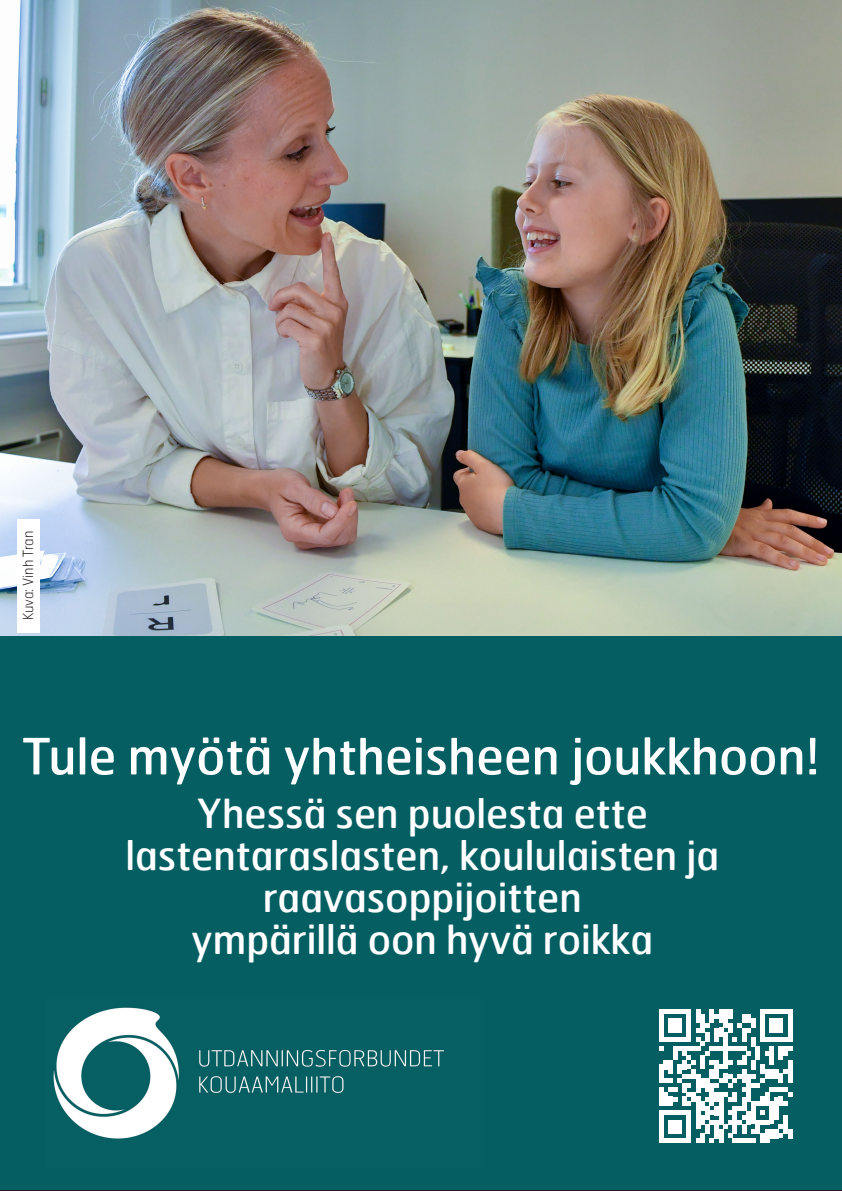
<style>
.page{position:relative;width:842px;height:1191px;background:#fff}
.page>*{position:absolute;margin:0;border:0;box-sizing:border-box;transform-origin:0 0}
.t1{font:50px "Hermes";color:#fff}
.t2{font:40px/42px "Hermes";color:#fff;text-align:center}
.t3{font:100 14px "Hermes";color:#231f20}
</style>
<div class="page">
<div style="left:0;top:635px;width:842px;height:556px;background:#055f62"></div>
<svg style="left:659px;top:1009px;width:133px;height:133px"></svg>
<img style="left:47px;top:998px;width:439px;height:170px">
<img style="left:0;top:0;width:842px;height:635px">
<div style="left:17px;top:519px;width:23px;height:113px;background:#fff"></div>
<p class="t3" style="left:19px;top:620px;width:91px;rotate:-90deg">Kuva: Vinh Tran</p>
<p class="t1" style="left:23px;top:724px;width:798px">Tule myötä yhtheisheen joukkhoon!</p>
<p class="t2" style="left:125px;top:791px;width:595px">Yhessä sen puolesta ette lastentaraslasten, koululaisten ja raavasoppijoitten</p>
<p class="t2" style="left:192px;top:917px;width:463px">ympärillä oon hyvä roikka</p>
</div>
